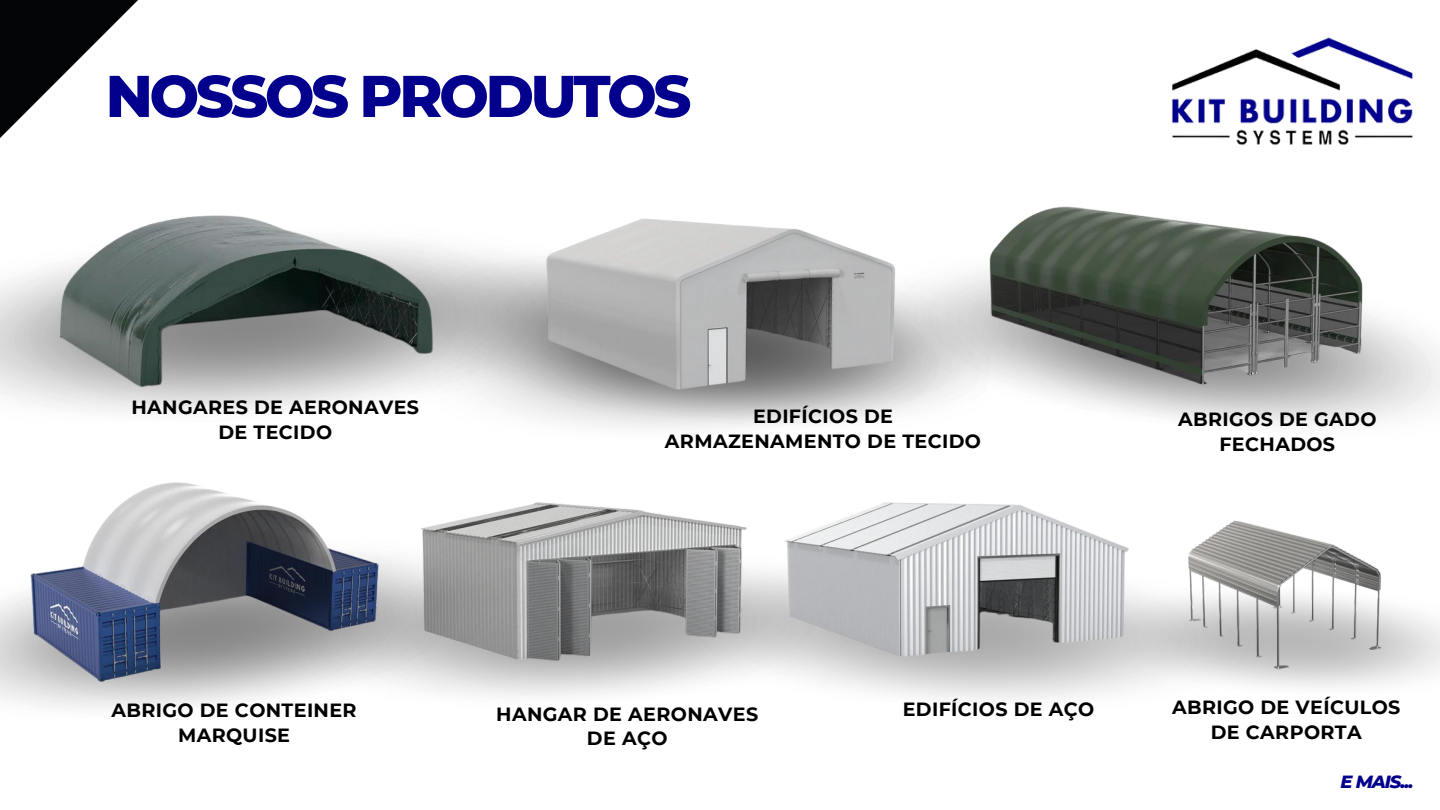
<style>
.page{position:relative;width:1440px;height:810px;background:#fff}
.page>*{position:absolute;margin:0;border:0;box-sizing:border-box;transform-origin:0 0}
.t1{font:800 58.8px "Montserrat";letter-spacing:-.06em;color:#02008d}
.t2{font:700 19.1px/24.8px "Montserrat";letter-spacing:.02em;color:#000;text-align:center}
.t3{font:italic 800 18px "Montserrat";color:#02008d}
</style>
<div class="page">
<svg style="left:0;top:0;width:138px;height:138px;fill:#040506"></svg>
<img style="left:1171px;top:37px;width:242px;height:105px">
<img style="left:46px;top:215px;width:322px;height:193px">
<img style="left:368px;top:234px;width:469px;height:201px">
<img style="left:520px;top:502px;width:238px;height:168px">
<img style="left:970px;top:142px;width:402px;height:290px">
<img style="left:0;top:507px;width:552px;height:197px">
<img style="left:10px;top:482px;width:387px;height:227px">
<img style="left:540px;top:218px;width:360px;height:182px">
<img style="left:780px;top:432px;width:349px;height:269px">
<img style="left:1188px;top:520px;width:190px;height:49px">
<img style="left:1065px;top:569px;width:375px;height:132px">
<p class="t1" style="left:106px;top:60px;width:587px">NOSSOS PRODUTOS</p>
<p class="t2" style="left:131px;top:395px;width:289px">HANGARES DE AERONAVES<br>DE TECIDO</p>
<p class="t2" style="left:665px;top:404px;width:318px">EDIFÍCIOS DE<br>ARMAZENAMENTO DE TECIDO</p>
<p class="t2" style="left:1178px;top:407px;width:200px">ABRIGOS DE GADO<br>FECHADOS</p>
<p class="t2" style="left:111px;top:698px;width:247px">ABRIGO DE CONTEINER<br>MARQUISE</p>
<p class="t2" style="left:496px;top:701px;width:263px">HANGAR DE AERONAVES<br>DE AÇO</p>
<p class="t2" style="left:1172px;top:695px;width:230px">ABRIGO DE VEÍCULOS<br>DE CARPORTA</p>
<p class="t2" style="left:903px;top:696px;width:193px">EDIFÍCIOS DE AÇO</p>
<p class="t3" style="left:1341px;top:771px;width:75px">E MAIS...</p>
</div>
